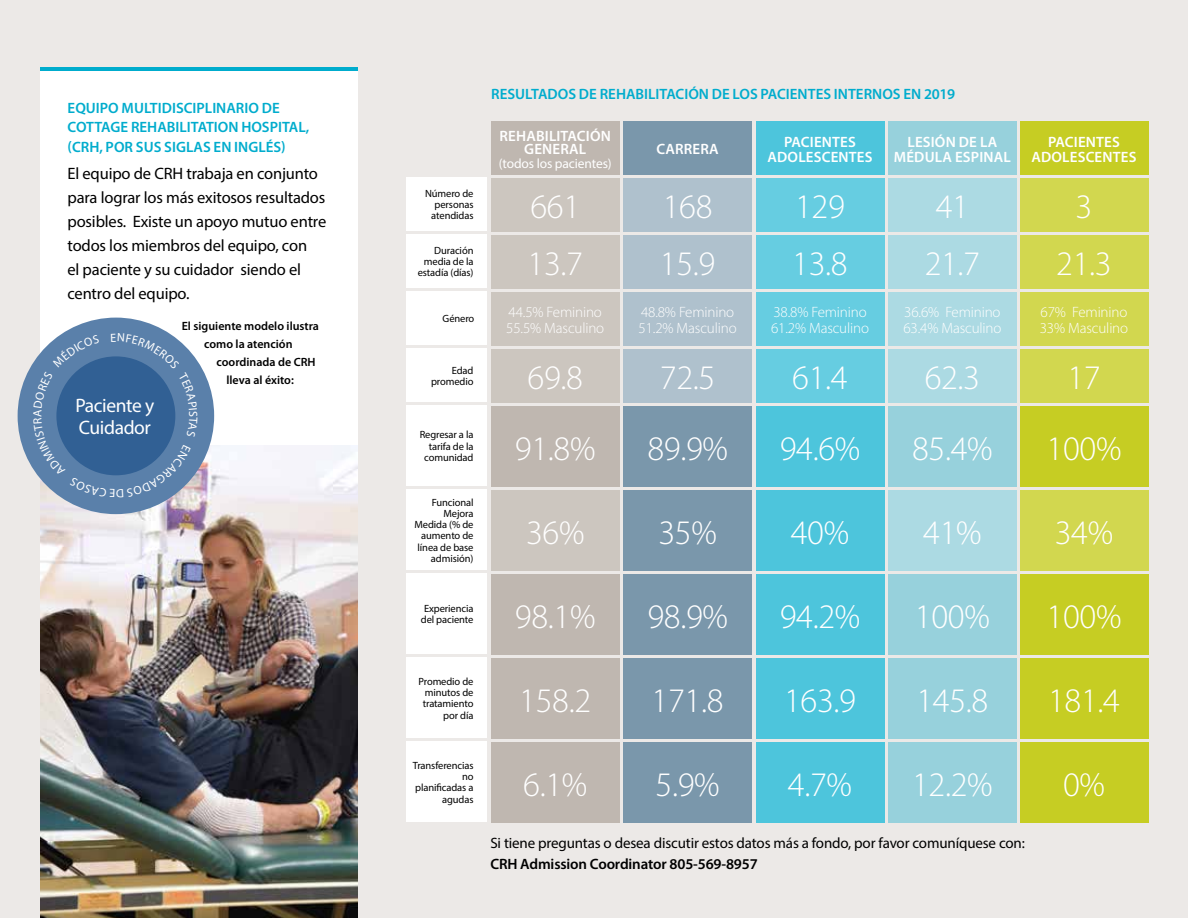
<style>
.page{position:relative;width:1188px;height:918px;background:#ece9e7}
.page>*{position:absolute;margin:0;border:0;box-sizing:border-box;transform-origin:0 0}
.t1{font:300 34.5px/57px "Myriad Pro";letter-spacing:-.01em;color:#fff;text-align:center}
.t2{font:19.5px/22.5px "Myriad Pro";letter-spacing:-.02em;color:#fff}
.t3{font:16.5px/24px "Myriad Pro";letter-spacing:-.01em;color:#000}
.t4{font:600 15px/19.5px "Myriad Pro";color:#00accd}
.t5{font:300 15px/16.5px "Myriad Pro";letter-spacing:-.01em;color:#fff}
.t6{font:600 15px/15px "Myriad Pro";letter-spacing:.01em;color:#fff;text-align:center}
.t7{font:15px "Myriad Pro";letter-spacing:-.01em;color:#000}
.t8{font:600 15px "Myriad Pro";letter-spacing:-.01em;color:#000}
.t9{font:13.5px "Myriad Pro";letter-spacing:-.01em;color:#fff}
.t10{font:600 12px/18px "Myriad Pro";color:#000;text-align:center}
.t11{font:10.5px/11.2px "Myriad Pro";letter-spacing:-.01em;color:#000;text-align:right}
</style>
<div class="page">
<div style="left:407px;top:657px;width:80px;height:81px;background:#fff"></div>
<div style="left:407px;top:177px;width:80px;height:54px;background:#fff"></div>
<div style="left:407px;top:234px;width:80px;height:54px;background:#fff"></div>
<div style="left:407px;top:348px;width:80px;height:54px;background:#fff"></div>
<div style="left:407px;top:405px;width:80px;height:81px;background:#fff"></div>
<div style="left:407px;top:573px;width:80px;height:81px;background:#fff"></div>
<div style="left:407px;top:741px;width:80px;height:81px;background:#fff"></div>
<div style="left:407px;top:489px;width:80px;height:81px;background:#fff"></div>
<div style="left:407px;top:291px;width:80px;height:54px;background:#fff"></div>
<div style="left:40px;top:68px;width:318px;height:782px;background:#fff"></div>
<hr style="left:40px;top:68px;width:318px;height:3px;background:#00accd">
<img style="left:40px;top:445px;width:318px;height:473px">
<div style="left:18px;top:318px;width:196px;height:196px;background:#5a80aa;border-radius:50%"></div>
<div style="left:491px;top:122px;width:128px;height:54px;background:#bfb7b0"></div>
<div style="left:624px;top:122px;width:128px;height:54px;background:#7a97ab"></div>
<div style="left:756px;top:122px;width:128px;height:54px;background:#4dc5dc"></div>
<div style="left:888px;top:122px;width:129px;height:54px;background:#97d1dc"></div>
<div style="left:1020px;top:122px;width:128px;height:54px;background:#c6cd23"></div>
<div style="left:491px;top:178px;width:128px;height:54px;background:#ccc6bf"></div>
<div style="left:491px;top:236px;width:128px;height:54px;background:#ccc6bf"></div>
<div style="left:491px;top:292px;width:128px;height:54px;background:#ccc6bf"></div>
<div style="left:491px;top:350px;width:128px;height:54px;background:#ccc6bf"></div>
<div style="left:491px;top:406px;width:128px;height:82px;background:#bfb7b0"></div>
<div style="left:491px;top:490px;width:128px;height:82px;background:#ccc6bf"></div>
<div style="left:491px;top:574px;width:128px;height:82px;background:#bfb7b0"></div>
<div style="left:491px;top:658px;width:128px;height:82px;background:#bfb7b0"></div>
<div style="left:491px;top:742px;width:128px;height:82px;background:#bfb7b0"></div>
<div style="left:624px;top:178px;width:128px;height:54px;background:#afc1cd"></div>
<div style="left:624px;top:236px;width:128px;height:54px;background:#afc1cd"></div>
<div style="left:624px;top:292px;width:128px;height:54px;background:#afc1cd"></div>
<div style="left:624px;top:350px;width:128px;height:54px;background:#afc1cd"></div>
<div style="left:624px;top:406px;width:128px;height:82px;background:#7a97ab"></div>
<div style="left:624px;top:490px;width:128px;height:82px;background:#7a97ab"></div>
<div style="left:624px;top:574px;width:128px;height:82px;background:#7a97ab"></div>
<div style="left:624px;top:658px;width:128px;height:82px;background:#7a97ab"></div>
<div style="left:624px;top:742px;width:128px;height:82px;background:#7a97ab"></div>
<div style="left:756px;top:178px;width:128px;height:54px;background:#66cde1"></div>
<div style="left:888px;top:178px;width:129px;height:54px;background:#acdae3"></div>
<div style="left:756px;top:236px;width:128px;height:54px;background:#66cde1"></div>
<div style="left:888px;top:236px;width:129px;height:54px;background:#acdae3"></div>
<div style="left:756px;top:292px;width:128px;height:54px;background:#66cde1"></div>
<div style="left:888px;top:292px;width:129px;height:54px;background:#acdae3"></div>
<div style="left:756px;top:350px;width:128px;height:54px;background:#66cde1"></div>
<div style="left:888px;top:350px;width:129px;height:54px;background:#acdae3"></div>
<div style="left:756px;top:406px;width:128px;height:82px;background:#4dc5dc"></div>
<div style="left:888px;top:406px;width:129px;height:82px;background:#97d1dc"></div>
<div style="left:756px;top:490px;width:128px;height:82px;background:#4dc5dc"></div>
<div style="left:888px;top:490px;width:129px;height:82px;background:#acdae3"></div>
<div style="left:756px;top:574px;width:128px;height:82px;background:#4dc5dc"></div>
<div style="left:888px;top:574px;width:129px;height:82px;background:#97d1dc"></div>
<div style="left:756px;top:658px;width:128px;height:82px;background:#4dc5dc"></div>
<div style="left:888px;top:658px;width:129px;height:82px;background:#97d1dc"></div>
<div style="left:756px;top:742px;width:128px;height:82px;background:#4dc5dc"></div>
<div style="left:888px;top:742px;width:129px;height:82px;background:#97d1dc"></div>
<div style="left:1020px;top:178px;width:128px;height:54px;background:#d2d74f"></div>
<div style="left:1020px;top:236px;width:128px;height:54px;background:#d2d74f"></div>
<div style="left:1020px;top:292px;width:128px;height:54px;background:#d2d74f"></div>
<div style="left:1020px;top:350px;width:128px;height:54px;background:#d2d74f"></div>
<div style="left:1020px;top:406px;width:128px;height:82px;background:#c6cd23"></div>
<div style="left:1020px;top:490px;width:128px;height:82px;background:#d2d74f"></div>
<div style="left:1020px;top:574px;width:128px;height:82px;background:#c6cd23"></div>
<div style="left:1020px;top:658px;width:128px;height:82px;background:#c6cd23"></div>
<div style="left:1020px;top:742px;width:128px;height:82px;background:#c6cd23"></div>
<svg style="left:33px;top:333px;width:165px;height:165px"></svg>
<h3 class="t4" style="left:68px;top:98px;width:243px">EQUIPO MULTIDISCIPLINARIO DE<br>COTTAGE REHABILITATION HOSPITAL, (CRH, POR SUS SIGLAS EN INGLÉS)</h3>
<h3 class="t3" style="left:68px;top:161px;width:260px">El equipo de CRH trabaja en conjunto para lograr los más exitosos resultados posibles. Existe un apoyo mutuo entre todos los miembros del equipo, con<br>el paciente y su cuidador siendo el centro del equipo.</h3>
<p class="t10" style="left:182px;top:317px;width:139px">El siguiente modelo ilustra como la atención</p>
<p class="t10" style="left:226px;top:353px;width:91px;text-align:left;text-indent:-10px">coordinada de CRH lleva al éxito:</p>
<h2 class="t2" style="left:75px;top:394px;width:80px">Paciente y<br>Cuidador</h2>
<p class="t11" style="left:425px;top:188px;width:50px">Número de personas atendidas</p>
<p class="t11" style="left:418px;top:245px;width:57px">Duración media de la estadía (días)</p>
<p class="t11" style="left:443px;top:313px;width:33px">Género</p>
<p class="t11" style="left:431px;top:364px;width:44px">Edad promedio</p>
<p class="t11" style="left:420px;top:429px;width:55px">Regresar a la tarifa de la comunidad</p>
<p class="t11" style="left:415px;top:496px;width:60px">Funcional<br>Mejora<br>Medida (% de aumento de línea de base admisión)</p>
<p class="t11" style="left:421px;top:603px;width:54px;text-align:center">Experiencia del paciente</p>
<h3 class="t4" style="left:491px;top:85px;width:466px">RESULTADOS DE REHABILITACIÓN DE LOS PACIENTES INTERNOS EN 2019</h3>
<h3 class="t6" style="left:500px;top:129px;width:113px;line-height:13.5px">REHABILITACIÓN<br>GENERAL</h3>
<p class="t9" style="left:499px;top:155px;width:114px">(todos los pacientes)</p>
<h3 class="t6" style="left:656px;top:142px;width:64px">CARRERA</h3>
<h3 class="t6" style="left:768px;top:134px;width:106px">PACIENTES<br>ADOLESCENTES</h3>
<h3 class="t6" style="left:894px;top:134px;width:119px">LESIÓN DE LA<br>MÉDULA ESPINAL</h3>
<h3 class="t6" style="left:1032px;top:134px;width:106px">PACIENTES<br>ADOLESCENTES</h3>
<h1 class="t1" style="left:528px;top:179px;width:57px;text-align:left">661<br>13.7</h1>
<h3 class="t5" style="left:506px;top:304px;width:99px">44.5% Feminino<br>55.5% Masculino</h3>
<h1 class="t1" style="left:515px;top:343px;width:82px;line-height:70.5px">69.8<br>91.8%</h1>
<h1 class="t1" style="left:660px;top:179px;width:57px;text-align:left">168<br>15.9</h1>
<h3 class="t5" style="left:639px;top:304px;width:99px">48.8% Feminino<br>51.2% Masculino</h3>
<h1 class="t1" style="left:647px;top:343px;width:82px;line-height:70.5px">72.5<br>89.9%</h1>
<h1 class="t1" style="left:795px;top:179px;width:51px">129</h1>
<h1 class="t1" style="left:936px;top:179px;width:35px">41</h1>
<h1 class="t1" style="left:792px;top:236px;width:57px">13.8</h1>
<h1 class="t1" style="left:925px;top:236px;width:57px">21.7</h1>
<h3 class="t5" style="left:771px;top:304px;width:99px">38.8% Feminino<br>61.2% Masculino</h3>
<h3 class="t5" style="left:903px;top:304px;width:99px">36.6% Feminino<br>63.4% Masculino</h3>
<h1 class="t1" style="left:792px;top:350px;width:57px">61.4</h1>
<h1 class="t1" style="left:925px;top:350px;width:57px">62.3</h1>
<h1 class="t1" style="left:780px;top:421px;width:82px">94.6%</h1>
<h1 class="t1" style="left:912px;top:421px;width:82px">85.4%</h1>
<h1 class="t1" style="left:1056px;top:179px;width:57px">3<br>21.3</h1>
<h3 class="t5" style="left:1040px;top:304px;width:90px">67% Feminino<br>33% Masculino</h3>
<h1 class="t1" style="left:1047px;top:343px;width:76px;line-height:70.5px">17<br>100%</h1>
<h1 class="t1" style="left:526px;top:505px;width:60px">36%</h1>
<h1 class="t1" style="left:658px;top:505px;width:60px">35%</h1>
<h1 class="t1" style="left:791px;top:505px;width:60px">40%</h1>
<h1 class="t1" style="left:923px;top:505px;width:60px">41%</h1>
<h1 class="t1" style="left:1055px;top:505px;width:60px">34%</h1>
<h1 class="t1" style="left:515px;top:589px;width:82px">98.1%</h1>
<h1 class="t1" style="left:647px;top:589px;width:82px">98.9%</h1>
<h1 class="t1" style="left:780px;top:589px;width:82px">94.2%</h1>
<h1 class="t1" style="left:915px;top:589px;width:76px">100%</h1>
<h1 class="t1" style="left:1047px;top:589px;width:76px">100%</h1>
<p class="t11" style="left:418px;top:676px;width:57px">Promedio de minutos de tratamiento por día</p>
<p class="t11" style="left:413px;top:760px;width:62px">Transferencias no planificadas a agudas</p>
<h1 class="t1" style="left:519px;top:673px;width:73px">158.2</h1>
<h1 class="t1" style="left:523px;top:757px;width:66px">6.1%</h1>
<h1 class="t1" style="left:652px;top:673px;width:73px">171.8</h1>
<h1 class="t1" style="left:656px;top:757px;width:66px">5.9%</h1>
<h1 class="t1" style="left:784px;top:673px;width:73px">163.9</h1>
<h1 class="t1" style="left:916px;top:673px;width:73px">145.8</h1>
<h1 class="t1" style="left:788px;top:757px;width:66px">4.7%</h1>
<h1 class="t1" style="left:912px;top:757px;width:82px">12.2%</h1>
<h3 class="t7" style="left:490px;top:834px;width:536px">Si tiene preguntas o desea discutir estos datos más a fondo, por favor comuníquese con:</h3>
<h3 class="t8" style="left:490px;top:856px;width:269px">CRH Admission Coordinator 805-569-8957</h3>
<h1 class="t1" style="left:1048px;top:673px;width:73px">181.4</h1>
<h1 class="t1" style="left:1063px;top:757px;width:43px">0%</h1>
</div>
